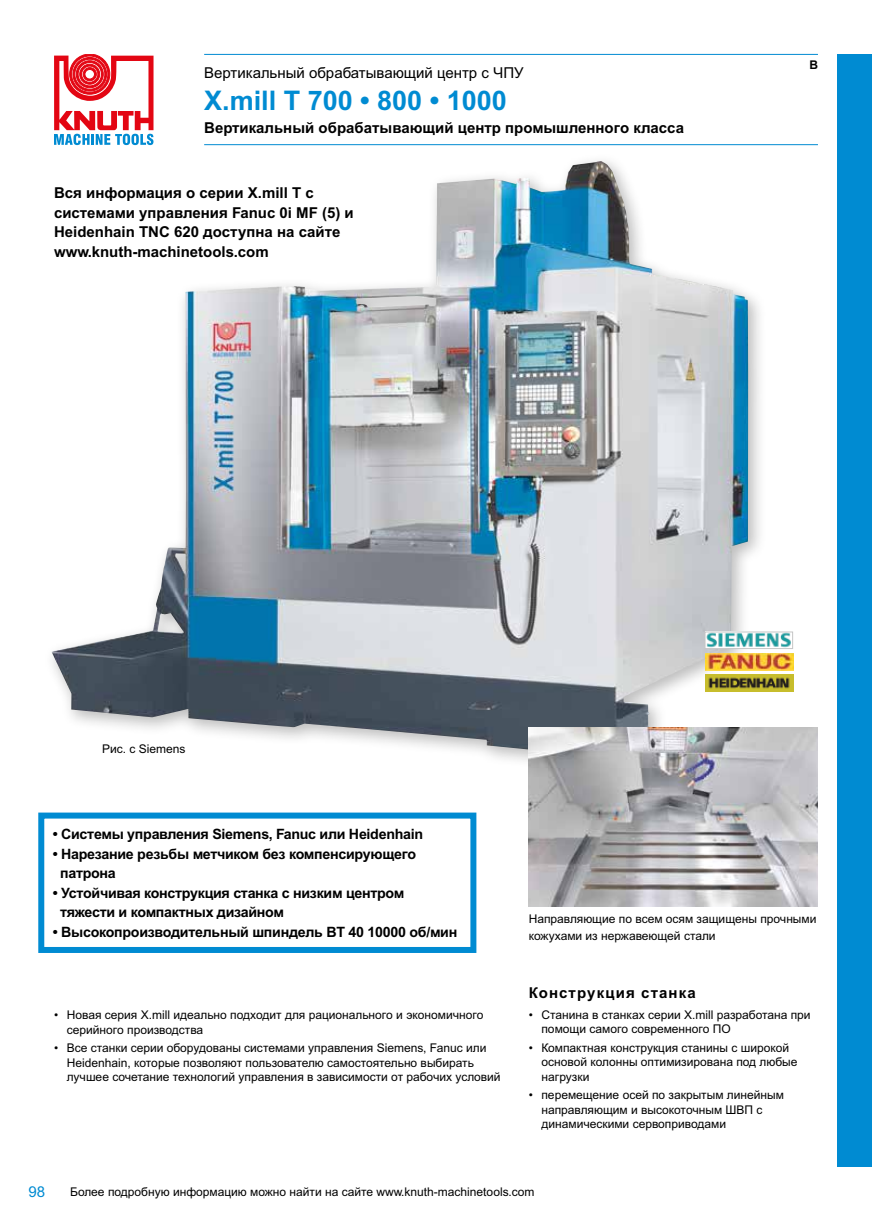
<style>
.page{position:relative;width:872px;height:1221px;background:#fff}
.page>*{position:absolute;margin:0;border:0;box-sizing:border-box;transform-origin:0 0}
.t1{font:700 27px "Arial MT Pro";color:#008bd2}
.t2{font:700 15px/19.5px "Arial MT Pro Cyr";color:#000}
.t3{font:15px "Arial MT Pro Cyr";color:#000}
.t4{font:700 15px "Arial MT Pro Cyr";letter-spacing:.075em;color:#000}
.t5{font:15px "Arial MT Pro";color:#008bd2}
.t6{font:700 14.25px/19.5px "Arial MT Pro Cyr";letter-spacing:-.02em;color:#000}
.t7{font:12px/14.4px "Arial MT Pro Cyr";color:#000}
.t8{font:700 12px "Arial MT Pro";color:#000}
</style>
<div class="page">
<div style="left:43px;top:152px;width:723px;height:624px;background:#000;opacity:.26"></div>
<img style="left:51px;top:162px;width:697px;height:596px">
<div style="left:838px;top:54px;width:34px;height:1112px;background:#008bd2"></div>
<div style="left:38px;top:812px;width:438px;height:140px;background:#fff;border:6px solid #008bd2"></div>
<img style="left:705px;top:674px;width:88px;height:17px">
<svg style="left:54px;top:54px;width:99px;height:91px"></svg>
<img style="left:529px;top:727px;width:289px;height:179px">
<img style="left:707px;top:633px;width:84px;height:13px">
<div style="left:705px;top:631px;width:88px;height:17px;border:1px solid #c6c6c6"></div>
<img style="left:705px;top:653px;width:88px;height:17px">
<hr style="left:204px;top:54px;width:614px;height:1px;background:#008bd2">
<hr style="left:204px;top:144px;width:614px;height:1px;background:#008bd2">
<p class="t3" style="left:204px;top:64px;width:321px">Вертикальный обрабатывающий центр с ЧПУ</p>
<h1 class="t1" style="left:204px;top:84px;width:304px">X.mill T 700 • 800 • 1000</h1>
<p class="t2" style="left:204px;top:119px;width:481px">Вертикальный обрабатывающий центр промышленного класса</p>
<p class="t2" style="left:54px;top:183px;width:301px">Вся информация о серии X.mill Т с системами управления Fanuc 0i MF (5) и Heidenhain TNC 620 доступна на сайте www.knuth-machinetools.com</p>
<p class="t8" style="left:809px;top:58px;width:10px">B</p>
<p class="t7" style="left:102px;top:742px;width:85px">Рис. c Siemens</p>
<p class="t6" style="left:53px;top:824px;width:372px">• Системы управления Siemens, Fanuc или Heidenhain</p>
<p class="t6" style="left:60px;top:844px;width:357px;text-indent:-7px">• Нарезание резьбы метчиком без компенсирующего патрона</p>
<p class="t6" style="left:60px;top:883px;width:346px;text-indent:-7px">• Устойчивая конструкция станка с низким центром тяжести и компактных дизайном</p>
<p class="t6" style="left:53px;top:922px;width:406px">• Высокопроизводительный шпиндель BT 40 10000 об/мин</p>
<p class="t7" style="left:67px;top:1008px;width:418px;text-indent:-13px">• Новая серия X.mill идеально подходит для рационального и экономичного серийного производства</p>
<p class="t7" style="left:67px;top:1041px;width:435px;text-indent:-13px">• Все станки серии оборудованы системами управления Siemens, Fanuc или<br>Heidenhain, которые позволяют пользователю самостоятельно выбирать лучшее сочетание технологий управления в зависимости от рабочих условий</p>
<p class="t7" style="left:529px;top:911px;width:289px;line-height:16.5px">Направляющие по всем осям защищены прочными кожухами из нержавеющей стали</p>
<p class="t4" style="left:529px;top:983px;width:168px">Конструкция станка</p>
<p class="t7" style="left:541px;top:1008px;width:271px;text-indent:-13px">• Станина в станках серии X.mill разработана при помощи самого современного ПО</p>
<p class="t7" style="left:541px;top:1041px;width:257px;text-indent:-13px">• Компактная конструкция станины с широкой основой колонны оптимизирована под любые нагрузки</p>
<p class="t7" style="left:541px;top:1088px;width:244px;text-indent:-13px">• перемещение осей по закрытым линейным направляющим и высокоточным ШВП с динамическими сервоприводами</p>
<p class="t5" style="left:28px;top:1182px;width:18px">98</p>
<p class="t7" style="left:70px;top:1184px;width:466px">Более подробную информацию можно найти на сайте www.knuth-machinetools.com</p>
</div>
